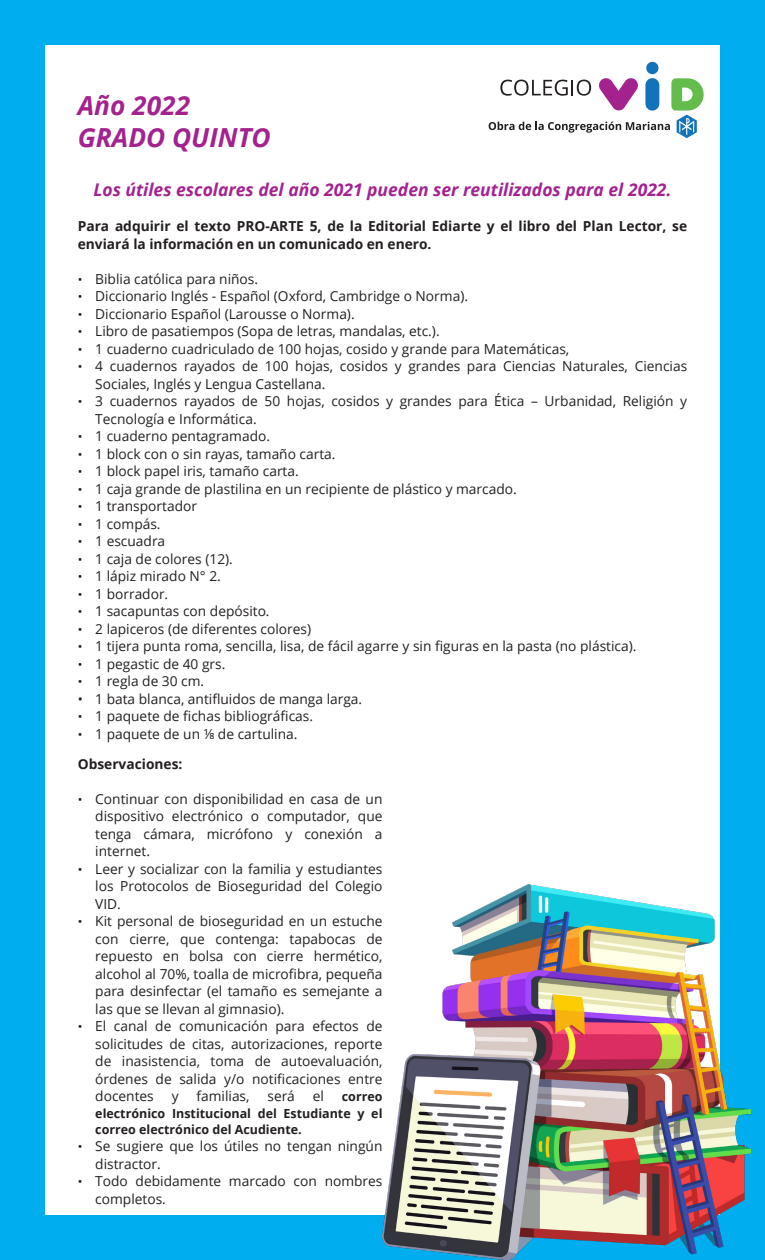
<style>
.page{position:relative;width:765px;height:1260px;background:#00aeef}
.page>*{position:absolute;margin:0;border:0;box-sizing:border-box;transform-origin:0 0}
.t1{font:italic 700 26.25px/31.5px "Open Sans";color:#a4228e}
.t2{font:italic 700 17.5px "Open Sans";color:#a4228e}
.t3{font:13.75px/17.5px "Open Sans";color:#231f20}
.t4{font:700 13.75px/17.5px "Open Sans";color:#231f20}
.t5{font:700 12.5px/16.2px "Open Sans";color:#231f20;text-align:justify}
.s1{font-size:12.5px}
.s2{font-weight:700}
</style>
<div class="page">
<div style="left:45px;top:45px;width:675px;height:1170px;background:#fff"></div>
<div style="left:646px;top:62px;width:13px;height:12px;background:#1272ba;border-radius:50%"></div>
<svg style="left:489px;top:78px;width:215px;height:60px"></svg>
<img style="left:382px;top:884px;width:369px;height:376px">
<h1 class="t1" style="left:78px;top:89px;width:195px">Año 2022<br>GRADO QUINTO</h1>
<p class="t2" style="left:93px;top:177px;width:580px">Los útiles escolares del año 2021 pueden ser reutilizados para el 2022.</p>
<p class="t4" style="left:78px;top:217px;width:611px">Para adquirir el texto PRO-ARTE 5, de la Editorial Ediarte y el libro del Plan Lector, se enviará la información en un comunicado en enero.</p>
<p class="t3" style="left:78px;top:270px;width:182px"><span class="s1">•</span> Biblia católica para niños.</p>
<p class="t3" style="left:78px;top:287px;width:392px"><span class="s1">•</span> Diccionario Inglés - Español (Oxford, Cambridge o Norma).</p>
<p class="t3" style="left:78px;top:305px;width:278px"><span class="s1">•</span> Diccionario Español (Larousse o Norma).</p>
<p class="t3" style="left:78px;top:322px;width:363px"><span class="s1">•</span> Libro de pasatiempos (Sopa de letras, mandalas, etc.).</p>
<p class="t3" style="left:78px;top:340px;width:493px"><span class="s1">•</span> 1 cuaderno cuadriculado de 100 hojas, cosido y grande para Matemáticas,</p>
<p class="t3" style="left:95px;top:357px;width:593px;text-indent:-17px"><span class="s1">•</span> 4 cuadernos rayados de 100 hojas, cosidos y grandes para Ciencias Naturales, Ciencias<br>Sociales, Inglés y Lengua Castellana.</p>
<p class="t3" style="left:95px;top:392px;width:593px;text-indent:-17px"><span class="s1">•</span> 3 cuadernos rayados de 50 hojas, cosidos y grandes para Ética – Urbanidad, Religión y<br>Tecnología e Informática.</p>
<p class="t3" style="left:78px;top:427px;width:194px"><span class="s1">•</span> 1 cuaderno pentagramado.</p>
<p class="t3" style="left:78px;top:445px;width:259px"><span class="s1">•</span> 1 block con o sin rayas, tamaño carta.</p>
<p class="t3" style="left:78px;top:462px;width:223px"><span class="s1">•</span> 1 block papel iris, tamaño carta.</p>
<p class="t3" style="left:78px;top:480px;width:441px"><span class="s1">•</span> 1 caja grande de plastilina en un recipiente de plástico y marcado.</p>
<p class="t3" style="left:78px;top:497px;width:121px"><span class="s1">•</span> 1 transportador</p>
<p class="t3" style="left:78px;top:515px;width:84px"><span class="s1">•</span> 1 compás.</p>
<p class="t3" style="left:78px;top:532px;width:89px"><span class="s1">•</span> 1 escuadra</p>
<p class="t3" style="left:78px;top:550px;width:157px"><span class="s1">•</span> 1 caja de colores (12).</p>
<p class="t3" style="left:78px;top:567px;width:145px"><span class="s1">•</span> 1 lápiz mirado N° 2.</p>
<p class="t3" style="left:78px;top:585px;width:92px"><span class="s1">•</span> 1 borrador.</p>
<p class="t3" style="left:78px;top:602px;width:193px"><span class="s1">•</span> 1 sacapuntas con depósito.</p>
<p class="t3" style="left:78px;top:620px;width:235px"><span class="s1">•</span> 2 lapiceros (de diferentes colores)</p>
<p class="t3" style="left:78px;top:637px;width:560px"><span class="s1">•</span> 1 tijera punta roma, sencilla, lisa, de fácil agarre y sin figuras en la pasta (no plástica).</p>
<p class="t3" style="left:78px;top:655px;width:149px"><span class="s1">•</span> 1 pegastic de 40 grs.</p>
<p class="t3" style="left:78px;top:672px;width:128px"><span class="s1">•</span> 1 regla de 30 cm.</p>
<p class="t3" style="left:78px;top:690px;width:286px">• 1 bata blanca, antifluidos de manga larga.</p>
<p class="t3" style="left:78px;top:707px;width:237px"><span class="s1">•</span> 1 paquete de fichas bibliográficas.</p>
<p class="t3" style="left:78px;top:718px;width:221px;line-height:30.1px"><span class="s1">•</span> 1 paquete de un ⅛ de cartulina.<br><span class="s2">Observaciones:</span></p>
<p class="t3" style="left:95px;top:790px;width:289px;text-align:justify;text-indent:-17px"><span class="s1">•</span> Continuar con disponibilidad en casa de un dispositivo electrónico o computador, que tenga cámara, micrófono y conexión a internet.</p>
<p class="t3" style="left:95px;top:860px;width:289px;text-align:justify;text-indent:-17px"><span class="s1">•</span> Leer y socializar con la familia y estudiantes los Protocolos de Bioseguridad del Colegio VID.</p>
<p class="t3" style="left:95px;top:912px;width:289px;text-align:justify;text-indent:-17px"><span class="s1">•</span> Kit personal de bioseguridad en un estuche con cierre, que contenga: tapabocas de repuesto en bolsa con cierre hermético, alcohol al 70%, toalla de microfibra, pequeña para desinfectar (el tamaño es semejante a las que se llevan al gimnasio).</p>
<p class="t3" style="left:95px;top:1017px;width:289px;text-align:justify;text-indent:-17px"><span class="s1">•</span> El canal de comunicación para efectos de solicitudes de citas, autorizaciones, reporte de inasistencia, toma de autoevaluación, órdenes de salida y/o notificaciones entre docentes</p>
<p class="t3" style="left:172px;top:1087px;width:8px">y</p>
<p class="t3" style="left:196px;top:1087px;width:55px">familias,</p>
<p class="t3" style="left:267px;top:1087px;width:29px">será</p>
<p class="t3" style="left:313px;top:1087px;width:13px">el</p>
<p class="t5" style="left:95px;top:1088px;width:289px;text-indent:247px">correo electrónico Institucional del Estudiante y el correo electrónico del Acudiente.</p>
<p class="t3" style="left:95px;top:1137px;width:289px;text-indent:-17px"><span class="s1">•</span> Se sugiere que los útiles no tengan ningún distractor.</p>
<p class="t3" style="left:95px;top:1172px;width:289px;text-indent:-17px"><span class="s1">•</span> Todo debidamente marcado con nombres completos.</p>
</div>
